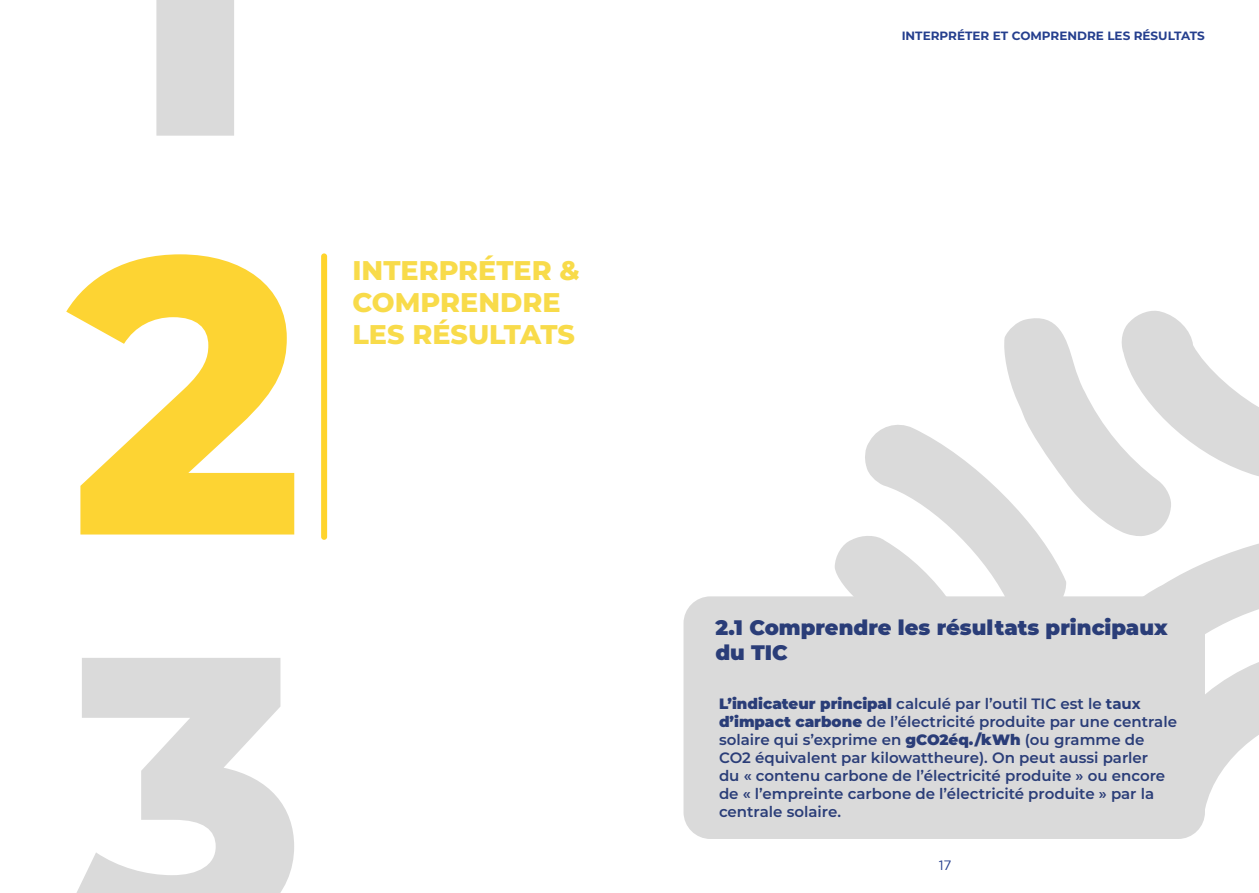
<style>
.page{position:relative;width:1259px;height:893px;background:#fff}
.page>*{position:absolute;margin:0;border:0;box-sizing:border-box;transform-origin:0 0}
.t1{font:800 392.25px "Montserrat";color:#fdd433}
.t2{font:800 392.25px "Montserrat";color:#dadada}
.t3{font:800 27px/32.4px "Montserrat";color:#f8db4a}
.t4{font:900 21px/25.2px "Montserrat";color:#2a3d78}
.t5{font:600 15px/18px "Montserrat";color:#2a3d78}
.t6{font:13.5px "Gotham";color:#253f8e}
.t7{font:700 12px "Montserrat";color:#253f8e}
.s1{font-weight:900}
.s2{font-weight:700}
</style>
<div class="page">
<div style="left:321px;top:253px;width:6px;height:287px;background:#ffd42c;border-radius:3px"></div>
<svg style="left:835px;top:311px;width:424px;height:285px"></svg>
<svg style="left:1018px;top:525px;width:241px;height:309px"></svg>
<div style="left:683px;top:596px;width:522px;height:243px;background:#dadada;border-radius:27px"></div>
<h1 class="t1" style="left:69px;top:108px;width:236px">2</h1>
<h1 class="t2" style="left:69px;top:506px;width:238px">3</h1>
<h2 class="t3" style="left:352px;top:252px;width:229px">INTERPRÉTER &amp;<br>COMPRENDRE<br>LES RÉSULTATS</h2>
<p class="t7" style="left:901px;top:27px;width:305px">INTERPRÉTER ET COMPRENDRE LES RÉSULTATS</p>
<h3 class="t4" style="left:715px;top:613px;width:454px">2.1 Comprendre les résultats principaux du TIC</h3>
<p class="t5" style="left:719px;top:694px;width:459px"><span class="s1">L’indicateur principal</span> calculé par l’outil TIC est le <span class="s2">taux </span><span class="s1">d’impact carbone</span> de l’électricité produite par une centrale solaire qui s’exprime en <span class="s1">gCO2éq./kWh</span> (ou gramme de CO2 équivalent par kilowattheure). On peut aussi parler<br>du « contenu carbone de l’électricité produite » ou encore de « l’empreinte carbone de l’électricité produite » par la centrale solaire.</p>
<p class="t6" style="left:938px;top:858px;width:14px">17</p>
</div>
